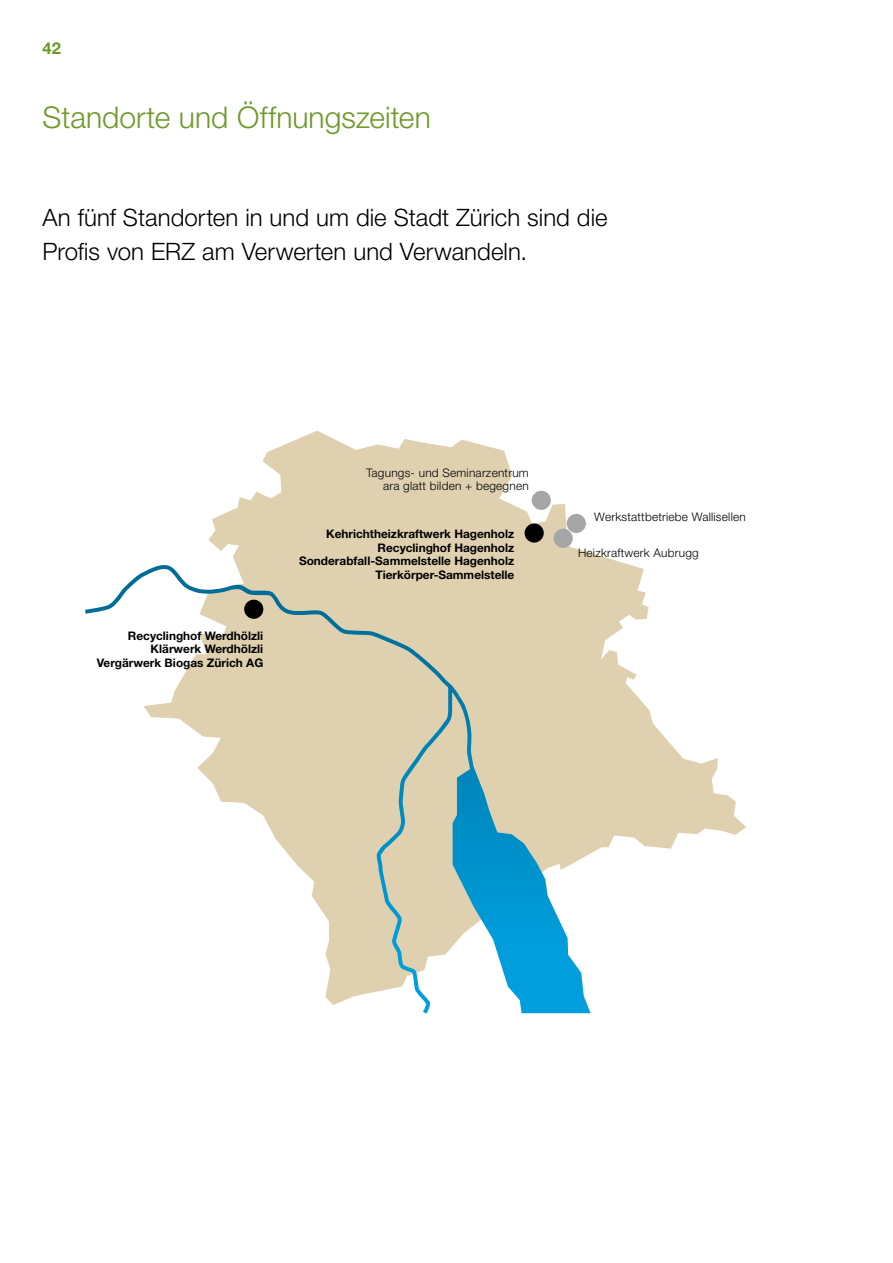
<style>
.page{position:relative;width:893px;height:1263px;background:#fff}
.page>*{position:absolute;margin:0;border:0;box-sizing:border-box;transform-origin:0 0}
.t1{font:300 30px "Helvetica Neue LT Std";color:#6d9a29}
.Lead{font:300 24px/34.2px "Helvetica Neue LT Std";color:#000}
.t2{font:700 16.5px "Helvetica Neue LT Std";color:#6d9a29}
.t3{font:700 11.85px/13.5px "Helvetica Neue LT Std";color:#000;text-align:right}
.t4{font:300 11.85px/13.5px "Helvetica Neue LT Std";letter-spacing:.02em;color:#000;text-align:right}
</style>
<div class="page">
<svg style="left:203px;top:431px;width:543px;height:574px"></svg>
<div style="left:525px;top:523px;width:19px;height:20px;background:#000;border-radius:50%"></div>
<div style="left:532px;top:491px;width:19px;height:19px;background:#a6a6a6;border-radius:50%"></div>
<div style="left:567px;top:514px;width:19px;height:19px;background:#a6a6a6;border-radius:50%"></div>
<div style="left:554px;top:529px;width:19px;height:19px;background:#a6a6a6;border-radius:50%"></div>
<svg style="left:85px;top:565px;width:390px;height:209px"></svg>
<svg style="left:376px;top:686px;width:215px;height:328px"></svg>
<h3 class="t2" style="left:43px;top:38px;width:20px">42</h3>
<h1 class="t1" style="left:43px;top:99px;width:390px">Standorte und Öffnungszeiten</h1>
<p class="Lead" style="left:43px;top:200px;width:567px">An fünf Standorten in und um die Stadt Zürich sind die<br>Profis von ERZ am Verwerten und Verwandeln.</p>
<h2 class="t3" style="left:97px;top:629px;width:168px">Recyclinghof Werdhölzli<br>Klärwerk Werdhölzli<br>Vergärwerk Biogas Zürich AG</h2>
<p class="t4" style="left:366px;top:465px;width:164px">Tagungs- und Seminarzentrum ara glatt bilden + begegnen</p>
<h1 class="t3" style="left:299px;top:527px;width:217px">Kehrichtheizkraftwerk Hagenholz<br>Recyclinghof Hagenholz<br>Sonderabfall-Sammelstelle Hagenholz<br>Tierkörper-Sammelstelle</h1>
<p class="t4" style="left:594px;top:510px;width:153px">Werkstattbetriebe Wallisellen</p>
<p class="t4" style="left:578px;top:546px;width:122px">Heizkraftwerk Aubrugg</p>
</div>
